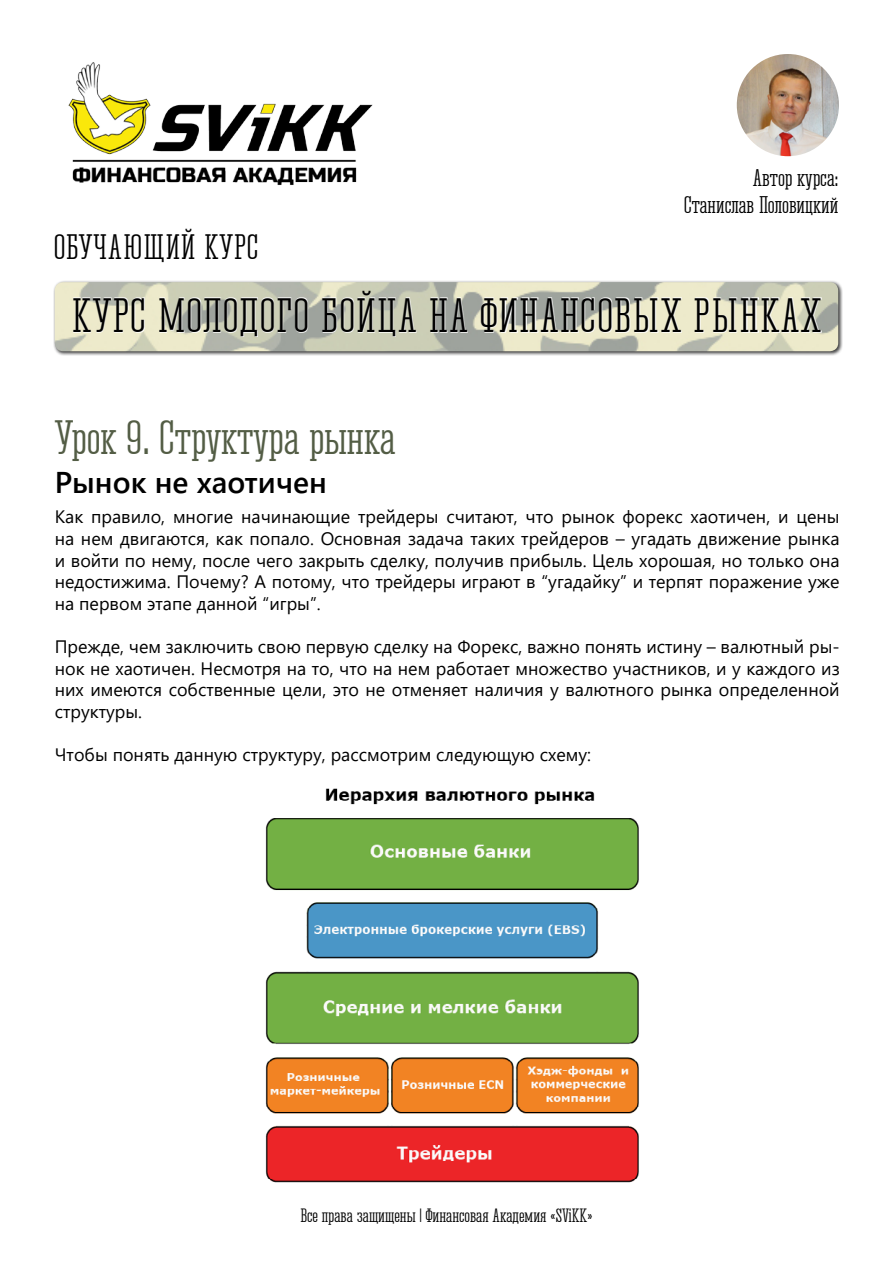
<style>
.page{position:relative;width:893px;height:1263px;background:#fff}
.page>*{position:absolute;margin:0;border:0;box-sizing:border-box;transform-origin:0 0}
.t1{font:45px "Corki";letter-spacing:.03em;color:#000}
.t2{font:45px "Corki";color:#535d45}
.t3{font:33px "Corki";letter-spacing:.03em;color:#000}
.t4{font:600 30px "Segoe UI";color:#000}
.t5{font:22.5px/27px "Corki";color:#000;text-align:right}
.t6{font:18px/21.6px "Segoe UI";color:#000;text-align:justify}
.t7{font:18px "Corki";color:#000}
</style>
<div class="page">
<div style="left:53px;top:280px;width:790px;height:76px;background:#000;opacity:.75"></div>
<img style="left:55px;top:282px;width:783px;height:69px">
<svg style="left:73px;top:294px;width:748px;height:43px"></svg>
<img style="left:737px;top:54px;width:102px;height:102px;border-radius:51px">
<img style="left:265px;top:788px;width:374px;height:395px">
<img style="left:68px;top:62px;width:305px;height:123px">
<p class="t5" style="left:684px;top:164px;width:156px">Автор курса:<br>Станислав Половицкий</p>
<h2 class="t3" style="left:54px;top:228px;width:206px">ОБУЧАЮЩИЙ КУРС</h2>
<h1 class="t1" style="left:72px;top:290px;width:751px">КУРС МОЛОДОГО БОЙЦА НА ФИНАНСОВЫХ РЫНКАХ</h1>
<h1 class="t2" style="left:55px;top:412px;width:342px">Урок 9. Структура рынка</h1>
<h3 class="t4" style="left:55px;top:459px;width:274px">Рынок не хаотичен</h3>
<p class="t6" style="left:55px;top:506px;width:786px">Как правило, многие начинающие трейдеры считают, что рынок форекс хаотичен, и цены на нем двигаются, как попало. Основная задача таких трейдеров – угадать движение рынка и войти по нему, после чего закрыть сделку, получив прибыль. Цель хорошая, но только она недостижима. Почему? А потому, что трейдеры играют в “угадайку” и терпят поражение уже на первом этапе данной “игры”.</p>
<p class="t6" style="left:55px;top:635px;width:786px">Прежде, чем заключить свою первую сделку на Форекс, важно понять истину – валютный ры&shy;нок не хаотичен. Несмотря на то, что на нем работает множество участников, и у каждого из них имеются собственные цели, это не отменяет наличия у валютного рынка определенной структуры.</p>
<p class="t6" style="left:55px;top:743px;width:538px">Чтобы понять данную структуру, рассмотрим следующую схему:</p>
<p class="t7" style="left:300px;top:1206px;width:294px">Все права защищены | Финансовая Академия «SViKK»</p>
</div>
